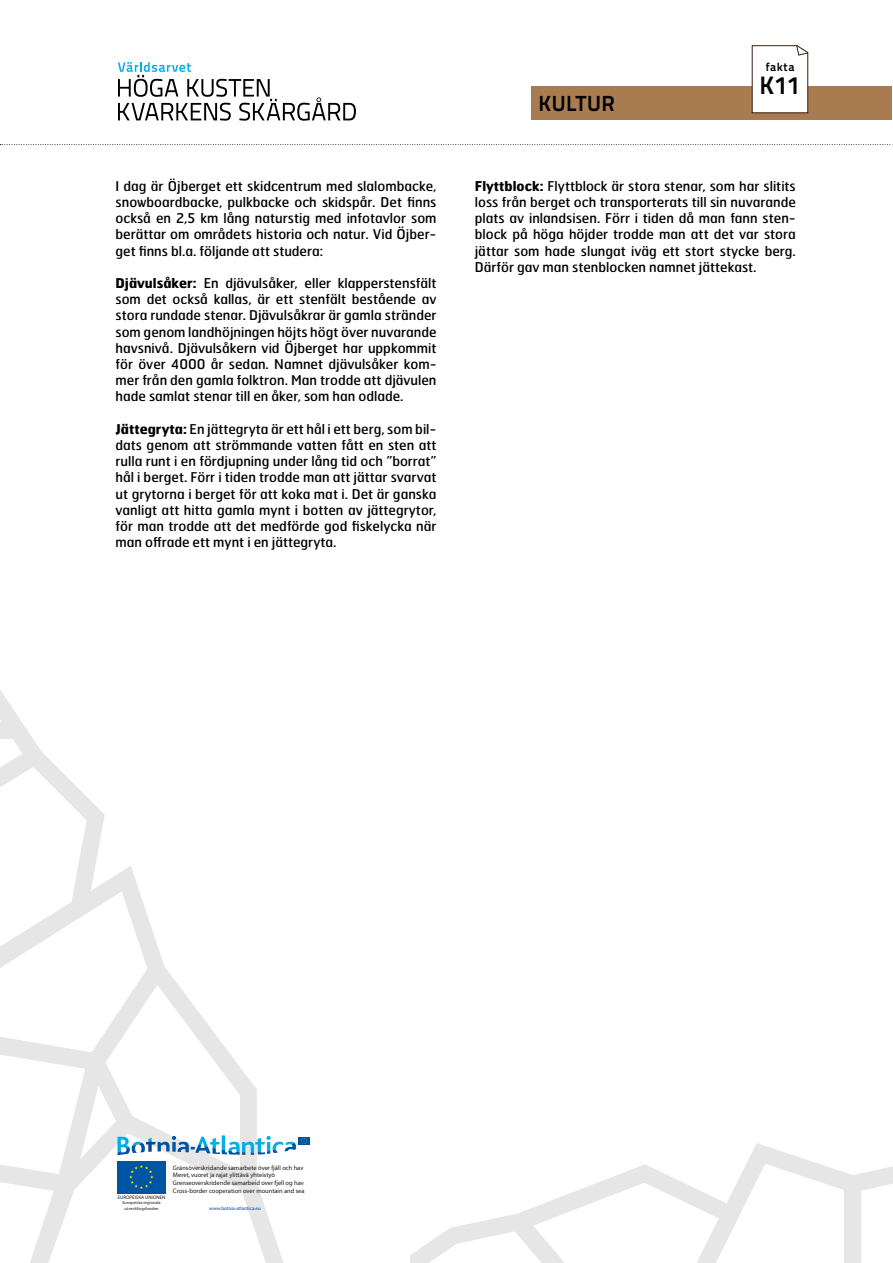
<style>
.page{position:relative;width:893px;height:1263px;background:#fff}
.page>*{position:absolute;margin:0;border:0;box-sizing:border-box;transform-origin:0 0}
.t1{font:25.2px "Titillium Text 14 L 800 wt";color:#000}
.t2{font:21.75px "Titillium Text 14 L 800 wt";letter-spacing:.015em;color:#000}
.t3{font:13.5px/16.2px "Hermes";color:#000;text-align:justify}
.t4{font:11.7px "Titillium Text 14 L 800 wt";letter-spacing:.05em;color:#000}
.t5{font:6.45px/7.8px "Myriad";color:#1a171b}
.t6{font:4.95px "Myriad Pro";color:#004492}
.t7{font:4.95px "Myriad";color:#1a171b}
.t8{font:4.35px/5.1px "Myriad";letter-spacing:.01em;color:#1a171b;text-align:center}
.s1{font-weight:700}
</style>
<div class="page">
<svg style="left:410px;top:1143px;width:483px;height:120px"></svg>
<svg style="left:0;top:144px;width:893px;height:1px"></svg>
<div style="left:531px;top:86px;width:360px;height:33px;background:#a97b50"></div>
<svg style="left:751px;top:45px;width:58px;height:69px"></svg>
<svg style="left:118px;top:62px;width:238px;height:59px"></svg>
<svg style="left:0;top:690px;width:310px;height:573px"></svg>
<p class="t3" style="left:116px;top:178px;width:323px">I dag är Öjberget ett skidcentrum med slalombacke, snowboardbacke, pulkbacke och skidspår. Det finns också en 2,5 km lång naturstig med infotavlor som berättar om områdets historia och natur. Vid Öjber&shy;get finns bl.a. följande att studera:</p>
<p class="t3" style="left:116px;top:275px;width:323px"><span class="s1">Djävulsåker:</span> En djävulsåker, eller klapperstensfält som det också kallas, är ett stenfält bestående av stora rundade stenar. Djävulsåkrar är gamla stränder som genom landhöjningen höjts högt över nuvarande havsnivå. Djävulsåkern vid Öjberget har uppkommit för över 4000 år sedan. Namnet djävulsåker kom&shy;mer från den gamla folktron. Man trodde att djävulen hade samlat stenar till en åker, som han odlade.</p>
<p class="t3" style="left:116px;top:421px;width:323px"><span class="s1">Jättegryta:</span> En jättegryta är ett hål i ett berg, som bil&shy;dats genom att strömmande vatten fått en sten att rulla runt i en fördjupning under lång tid och ”borrat” hål i berget. Förr i tiden trodde man att jättar svarvat ut grytorna i berget för att koka mat i. Det är ganska vanligt att hitta gamla mynt i botten av jättegrytor, för man trodde att det medförde god fiskelycka när man offrade ett mynt i en jättegryta.</p>
<h2 class="t2" style="left:539px;top:90px;width:78px">KULTUR</h2>
<p class="t4" style="left:766px;top:60px;width:30px">fakta</p>
<h1 class="t1" style="left:759px;top:70px;width:43px">K11</h1>
<p class="t3" style="left:475px;top:178px;width:323px"><span class="s1">Flyttblock:</span> Flyttblock är stora stenar, som har slitits loss från berget och transporterats till sin nuvarande plats av inlandsisen. Förr i tiden då man fann sten&shy;block på höga höjder trodde man att det var stora jättar som hade slungat iväg ett stort stycke berg.<br>Därför gav man stenblocken namnet jättekast.</p>
<p class="t7" style="left:118px;top:1195px;width:49px">EUROPEISKA UNIONEN</p>
<p class="t8" style="left:122px;top:1200px;width:40px">Europeiska regionala utvecklingsfonden</p>
<p class="t5" style="left:173px;top:1164px;width:133px">Gränsöverskridande samarbete över fjäll och hav Meret, vuoret ja rajat ylittävä yhteistyö Grenseoverskridende samarbeid over fjell og hav Cross-border cooperation over mountain and sea</p>
<p class="t6" style="left:209px;top:1205px;width:53px">www.botnia-atlantica.eu</p>
</div>
